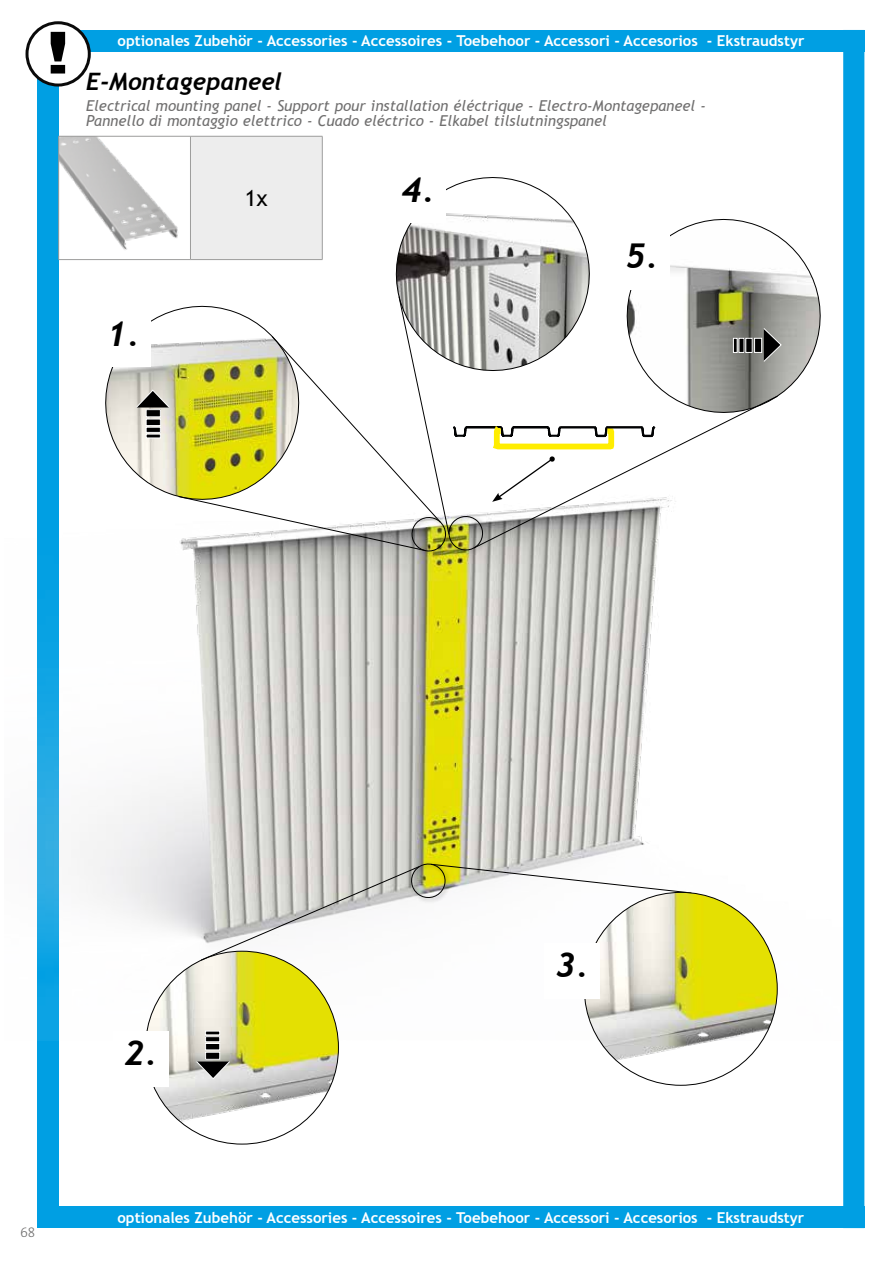
<style>
.page{position:relative;width:893px;height:1263px;background:#fff}
.page>*{position:absolute;margin:0;border:0;box-sizing:border-box;transform-origin:0 0}
.t1{font:italic 700 34.2px "Trebuchet";color:#000}
.t2{font:italic 700 24px "Trebuchet";color:#000}
.t3{font:22.5px "Trebuchet MS";color:#000}
.t4{font:700 15px "Trebuchet MS";color:#fff}
.t5{font:italic 15px/15px "Trebuchet MS";color:#706f6f}
.t6{font:300 13.5px "The Sans";color:#706f6f}
</style>
<div class="page">
<div style="left:58px;top:30px;width:806px;height:21px;background:#009fe3"></div>
<div style="left:843px;top:30px;width:21px;height:1198px;background:#009fe3"></div>
<div style="left:55px;top:1207px;width:809px;height:21px;background:#009fe3"></div>
<div style="left:37px;top:76px;width:21px;height:1152px;background:#009fe3"></div>
<div style="left:27px;top:23px;width:62px;height:62px;background:#fff;border-radius:50%"></div>
<div style="left:26px;top:21px;width:65px;height:66px;border:3px solid #0a0a0a;border-radius:50%"></div>
<svg style="left:51px;top:32px;width:14px;height:42px"></svg>
<img style="left:60px;top:137px;width:118px;height:113px">
<div style="left:190px;top:136px;width:132px;height:124px;background:#ededed"></div>
<hr style="left:58px;top:136px;width:132px;height:1px;background:#9d9d9c">
<hr style="left:58px;top:136px;width:1px;height:123px;background:#9d9d9c">
<hr style="left:190px;top:136px;width:132px;height:1px;background:#9d9d9c">
<hr style="left:190px;top:136px;width:1px;height:123px;background:#9d9d9c">
<hr style="left:322px;top:136px;width:1px;height:123px;background:#9d9d9c">
<hr style="left:58px;top:259px;width:132px;height:1px;background:#9d9d9c">
<hr style="left:190px;top:259px;width:132px;height:1px;background:#9d9d9c">
<img style="left:37px;top:409px;width:741px;height:631px">
<svg style="left:92px;top:309px;width:86px;height:203px"></svg>
<div style="left:95px;top:312px;width:56px;height:55px;background:#fff"></div>
<div style="left:446px;top:513px;width:43px;height:43px;background:#000;opacity:.75"></div>
<img style="left:146px;top:951px;width:192px;height:193px;border-radius:96px">
<div style="left:113px;top:1031px;width:56px;height:56px;background:#fff"></div>
<div style="left:409px;top:514px;width:43px;height:43px;background:#000;opacity:.75"></div>
<img style="left:584px;top:892px;width:193px;height:193px;border-radius:96px">
<div style="left:544px;top:943px;width:56px;height:56px;background:#fff"></div>
<div style="left:206px;top:1037px;width:14px;height:5px;background:#000"></div>
<div style="left:205px;top:1036px;width:15px;height:6px;border:1px solid #fff"></div>
<div style="left:206px;top:1043px;width:14px;height:7px;background:#000"></div>
<div style="left:205px;top:1043px;width:15px;height:7px;border:1px solid #fff"></div>
<div style="left:206px;top:1052px;width:14px;height:7px;background:#000"></div>
<div style="left:205px;top:1052px;width:15px;height:8px;border:1px solid #fff"></div>
<svg style="left:196px;top:1060px;width:35px;height:20px"></svg>
<svg style="left:626px;top:218px;width:195px;height:178px"></svg>
<svg style="left:395px;top:177px;width:195px;height:119px"></svg>
<div style="left:390px;top:167px;width:56px;height:56px;background:#fff"></div>
<div style="left:614px;top:234px;width:56px;height:56px;background:#fff"></div>
<svg style="left:201px;top:861px;width:491px;height:99px"></svg>
<div style="left:146px;top:427px;width:14px;height:5px;background:#000"></div>
<div style="left:146px;top:427px;width:15px;height:6px;border:1px solid #fff"></div>
<div style="left:146px;top:419px;width:14px;height:7px;background:#000"></div>
<div style="left:146px;top:419px;width:15px;height:7px;border:1px solid #fff"></div>
<div style="left:146px;top:410px;width:14px;height:7px;background:#000"></div>
<div style="left:146px;top:409px;width:15px;height:8px;border:1px solid #fff"></div>
<svg style="left:135px;top:389px;width:35px;height:19px"></svg>
<div style="left:733px;top:338px;width:4px;height:15px;border:1px solid #fff"></div>
<div style="left:739px;top:338px;width:5px;height:14px;background:#000"></div>
<div style="left:739px;top:338px;width:5px;height:15px;border:1px solid #fff"></div>
<div style="left:746px;top:338px;width:6px;height:14px;background:#000"></div>
<div style="left:745px;top:338px;width:7px;height:15px;border:1px solid #fff"></div>
<div style="left:754px;top:338px;width:8px;height:14px;background:#000"></div>
<div style="left:754px;top:338px;width:8px;height:15px;border:1px solid #fff"></div>
<svg style="left:763px;top:327px;width:19px;height:35px"></svg>
<svg style="left:617px;top:396px;width:161px;height:152px"></svg>
<svg style="left:178px;top:296px;width:439px;height:258px"></svg>
<hr style="left:607px;top:426px;width:34px;height:2px;background:#000">
<svg style="left:639px;top:425px;width:17px;height:13px"></svg>
<p class="t4" style="left:118px;top:31px;width:688px">optionales Zubehör - Accessories - Accessoires - Toebehoor - Accessori - Accesorios - Ekstraudstyr</p>
<h2 class="t2" style="left:86px;top:66px;width:198px">E-Montagepaneel</h2>
<p class="t5" style="left:86px;top:99px;width:621px">Electrical mounting panel - Support pour installation éléctrique - Electro-Montagepaneel -<br>Pannello di montaggio elettrico - Cuado eléctrico - Elkabel tilslutningspanel</p>
<h1 class="t1" style="left:107px;top:312px;width:34px">1.</h1>
<h3 class="t3" style="left:245px;top:184px;width:25px">1x</h3>
<h1 class="t1" style="left:402px;top:168px;width:34px">4.</h1>
<h1 class="t1" style="left:625px;top:235px;width:34px">5.</h1>
<p class="t6" style="left:20px;top:1221px;width:17px">68</p>
<h1 class="t1" style="left:124px;top:1031px;width:34px">2.</h1>
<h1 class="t1" style="left:556px;top:943px;width:34px">3.</h1>
<p class="t4" style="left:117px;top:1208px;width:688px">optionales Zubehör - Accessories - Accessoires - Toebehoor - Accessori - Accesorios - Ekstraudstyr</p>
</div>
